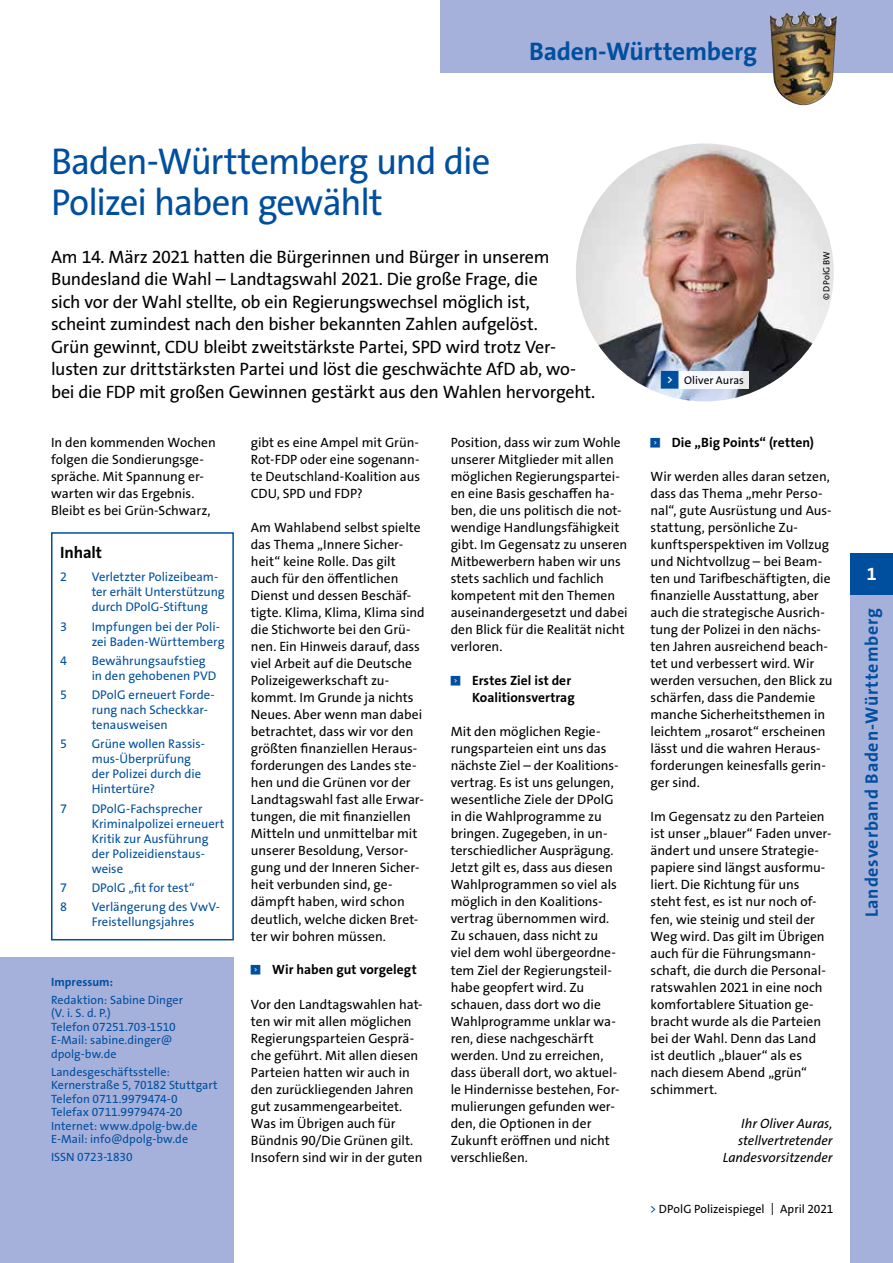
<style>
.page{position:relative;width:893px;height:1263px;background:#fff}
.page>*{position:absolute;margin:0;border:0;box-sizing:border-box;transform-origin:0 0}
.t1{font:37.5px/40.5px "The Sans Os F";letter-spacing:-.03em;color:#004f9f}
.t2{font:700 25.5px "The Sans Os F";letter-spacing:-.005em;color:#004f9f}
.t3{font:18px/22.5px "The Sans Os F";letter-spacing:-.015em;color:#000}
.t4{font:700 18px "The Sans Os F";letter-spacing:.045em;color:#004f9f}
.t5{font:700 18px "The Sans Os F";color:#fff}
.t6{font:700 16.5px "The Sans Os F";letter-spacing:-.01em;color:#000}
.t7{font:13.5px/17px "The Sans Os F";color:#000}
.t8{font:700 13.5px/16.5px "The Sans Os F";letter-spacing:.005em;color:#000;text-align:right}
.t9{font:italic 13.5px/17px "The Sans Os F";color:#000;text-align:right}
.t10{font:12.6px/15px "The Sans Os F";color:#004f9f}
.t11{font:12px/13.5px "The Sans Os F";color:#004f9f}
.t12{font:12px "The Sans Os F";color:#000}
.t13{font:700 12px "The Sans Os F";letter-spacing:.005em;color:#004f9f}
.t14{font:11.25px "The Sans Os F";letter-spacing:.005em;color:#000}
.t15{font:9px "The Sans Os F";letter-spacing:.015em;color:#000}
.s1{font-family:"Top Numbers";color:#004f9f}
.s2{color:#004f9f}
</style>
<div class="page">
<div style="left:0;top:957px;width:234px;height:306px;background:#a5b0db"></div>
<img style="left:576px;top:144px;width:258px;height:257px;border-radius:129px">
<div style="left:661px;top:371px;width:88px;height:18px;background:linear-gradient(to right,#fdfeff,#f0f2f3)"></div>
<div style="left:51px;top:532px;width:183px;height:408px;border:2px solid #004f9f"></div>
<div style="left:850px;top:553px;width:43px;height:42px;background:#004f9f"></div>
<div style="left:850px;top:595px;width:43px;height:668px;background:#a5b0db"></div>
<div style="left:440px;top:0;width:453px;height:72px;background:#a5b0db"></div>
<img style="left:770px;top:11px;width:67px;height:94px">
<h2 class="t2" style="left:529px;top:35px;width:229px">Baden-Württemberg</h2>
<h1 class="t1" style="left:51px;top:142px;width:441px">Baden-Württemberg und die<br>Polizei haben gewählt</h1>
<p class="t3" style="left:51px;top:245px;width:546px">Am 14. März 2021 hatten die Bürgerinnen und Bürger in unserem Bundesland die Wahl – Landtagswahl 2021. Die große Frage, die<br>sich vor der Wahl stellte, ob ein Regierungswechsel möglich ist,<br>scheint zumindest nach den bisher bekannten Zahlen aufgelöst.<br>Grün gewinnt, CDU bleibt zweitstärkste Partei, SPD wird trotz Ver&shy;lusten zur drittstärksten Partei und löst die geschwächte AfD ab, wo&shy;bei die FDP mit großen Gewinnen gestärkt aus den Wahlen hervorgeht.</p>
<p class="t7" style="left:51px;top:434px;width:166px">In den kommenden Wochen folgen die Sondierungsge&shy;spräche. Mit Spannung er&shy;warten wir das Ergebnis.<br>Bleibt es bei Grün-Schwarz,</p>
<p class="t7" style="left:251px;top:434px;width:171px;text-align:justify">gibt es eine Ampel mit Grün-Rot-FDP oder eine sogenann&shy;te Deutschland-Koalition aus CDU, SPD und FDP?</p>
<p class="t7" style="left:251px;top:519px;width:175px">Am Wahlabend selbst spielte das Thema „Innere Sicher&shy;heit“ keine Rolle. Das gilt auch für den öffentlichen<br>Dienst und dessen Beschäf&shy;tigte. Klima, Klima, Klima sind die Stichworte bei den Grü&shy;nen. Ein Hinweis darauf, dass viel Arbeit auf die Deutsche<br>Polizeigewerkschaft zu&shy;kommt. Im Grunde ja nichts<br>Neues. Aber wenn man dabei betrachtet, dass wir vor den größten finanziellen Heraus&shy;forderungen des Landes ste&shy;hen und die Grünen vor der<br>Landtagswahl fast alle Erwar&shy;tungen, die mit finanziellen<br>Mitteln und unmittelbar mit unserer Besoldung, Versor&shy;gung und der Inneren Sicher&shy;heit verbunden sind, ge&shy;dämpft haben, wird schon deutlich, welche dicken Bret&shy;ter wir bohren müssen.</p>
<p class="t8" style="left:251px;top:962px;width:167px"><sup>&lt;</sup> Wir haben gut vorgelegt</p>
<p class="t7" style="left:251px;top:995px;width:173px">Vor den Landtagswahlen hat&shy;ten wir mit allen möglichen<br>Regierungsparteien Gesprä&shy;che geführt. Mit allen diesen<br>Parteien hatten wir auch in den zurückliegenden Jahren gut zusammengearbeitet.<br>Was im Übrigen auch für<br>Bündnis 90/Die Grünen gilt.<br>Insofern sind wir in der guten</p>
<p class="t7" style="left:451px;top:434px;width:178px">Position, dass wir zum Wohle unserer Mitglieder mit allen möglichen Regierungspartei&shy;en eine Basis geschaffen ha&shy;ben, die uns politisch die not&shy;wendige Handlungsfähigkeit gibt. Im Gegensatz zu unseren<br>Mitbewerbern haben wir uns stets sachlich und fachlich kompetent mit den Themen auseinandergesetzt und dabei den Blick für die Realität nicht verloren.</p>
<p class="t8" style="left:451px;top:673px;width:125px"><sup>&lt;</sup> Erstes Ziel ist der<br>Koalitionsvertrag</p>
<p class="t7" style="left:451px;top:723px;width:170px">Mit den möglichen Regie&shy;rungsparteien eint uns das nächste Ziel – der Koalitions&shy;vertrag. Es ist uns gelungen, wesentliche Ziele der DPolG in die Wahlprogramme zu bringen. Zugegeben, in un&shy;terschiedlicher Ausprägung.<br>Jetzt gilt es, dass aus diesen<br>Wahlprogrammen so viel als möglich in den Koalitions&shy;vertrag übernommen wird.<br>Zu schauen, dass nicht zu viel dem wohl übergeordne&shy;tem Ziel der Regierungsteil&shy;habe geopfert wird. Zu schauen, dass dort wo die<br>Wahlprogramme unklar wa&shy;ren, diese nachgeschärft werden. Und zu erreichen, dass überall dort, wo aktuel&shy;le Hindernisse bestehen, For&shy;mulierungen gefunden wer&shy;den, die Optionen in der<br>Zukunft eröffnen und nicht verschließen.</p>
<p class="t6" style="left:60px;top:542px;width:43px">Inhalt</p>
<p class="t10" style="left:60px;top:570px;width:8px">2</p>
<p class="t10" style="left:92px;top:570px;width:135px">Verletzter Polizeibeam&shy;ter erhält Unterstützung durch DPolG-Stiftung</p>
<p class="t10" style="left:60px;top:619px;width:8px">3</p>
<p class="t10" style="left:92px;top:619px;width:134px">Impfungen bei der Poli&shy;zei Baden-Württemberg</p>
<p class="t10" style="left:60px;top:653px;width:8px">4</p>
<p class="t10" style="left:92px;top:653px;width:126px">Bewährungsaufstieg in den gehobenen PVD</p>
<p class="t10" style="left:60px;top:687px;width:8px">5</p>
<p class="t10" style="left:92px;top:687px;width:125px">DPolG erneuert Forde&shy;rung nach Scheckkar&shy;tenausweisen</p>
<p class="t10" style="left:60px;top:737px;width:8px">5</p>
<p class="t10" style="left:92px;top:737px;width:115px">Grüne wollen Rassis&shy;mus-Überprüfung der Polizei durch die<br>Hintertüre?</p>
<p class="t10" style="left:60px;top:801px;width:8px">7</p>
<p class="t10" style="left:92px;top:801px;width:134px">DPolG-Fachsprecher<br>Kriminalpolizei erneuert<br>Kritik zur Ausführung der Polizeidienstaus&shy;weise</p>
<p class="t10" style="left:60px;top:880px;width:8px">7</p>
<p class="t10" style="left:92px;top:880px;width:104px">DPolG „fit for test“</p>
<p class="t10" style="left:60px;top:899px;width:8px">8</p>
<p class="t10" style="left:92px;top:899px;width:130px">Verlängerung des VwV-<br>Freistellungsjahres</p>
<p class="t13" style="left:51px;top:974px;width:64px">Impressum:</p>
<p class="t11" style="left:51px;top:993px;width:133px">Redaktion: Sabine Dinger (V. i. S. d. P.)<br>Telefon 07251.703-1510<br>E-Mail: sabine.dinger@ dpolg-bw.de</p>
<p class="t11" style="left:51px;top:1065px;width:168px">Landesgeschäftsstelle:<br>Kernerstraße 5, 70182 Stuttgart<br>Telefon 0711.9979474-0<br>Telefax 0711.9979474-20<br>Internet: www.dpolg-bw.de<br>E-Mail: info@dpolg-bw.de</p>
<p class="t11" style="left:51px;top:1150px;width:83px">ISSN 0723-1830</p>
<p class="t14" style="left:661px;top:373px;width:85px"><span class="s1">&lt;</span> Oliver Auras</p>
<p class="t15" style="left:820px;top:300px;width:51px;rotate:-90deg">© DPolG BW</p>
<p class="t8" style="left:651px;top:434px;width:165px"><sup>&lt;</sup> Die „Big Points“ (retten)</p>
<p class="t7" style="left:651px;top:468px;width:183px">Wir werden alles daran setzen, dass das Thema „mehr Perso&shy;nal“, gute Ausrüstung und Aus&shy;stattung, persönliche Zu&shy;kunftsperspektiven im Vollzug und Nichtvollzug – bei Beam&shy;ten und Tarifbeschäftigten, die finanzielle Ausstattung, aber auch die strategische Ausrich&shy;tung der Polizei in den nächs&shy;ten Jahren ausreichend beach&shy;tet und verbessert wird. Wir werden versuchen, den Blick zu schärfen, dass die Pandemie manche Sicherheitsthemen in leichtem „rosarot“ erscheinen lässt und die wahren Heraus&shy;forderungen keinesfalls gerin&shy;ger sind.</p>
<p class="t7" style="left:651px;top:808px;width:183px">Im Gegensatz zu den Parteien ist unser „blauer“ Faden unver&shy;ändert und unsere Strategie&shy;papiere sind längst ausformu&shy;liert. Die Richtung für uns steht fest, es ist nur noch of&shy;fen, wie steinig und steil der<br>Weg wird. Das gilt im Übrigen auch für die Führungsmann&shy;schaft, die durch die Personal&shy;ratswahlen 2021 in eine noch komfortablere Situation ge&shy;bracht wurde als die Parteien bei der Wahl. Denn das Land ist deutlich „blauer“ als es nach diesem Abend „grün“ schimmert.</p>
<p class="t9" style="left:723px;top:1115px;width:111px">Ihr Oliver Auras, stellvertretender<br>Landesvorsitzender</p>
<p class="t12" style="left:650px;top:1201px;width:185px"><span class="s2">&gt;</span> DPolG Polizeispiegel | April 2021</p>
<h3 class="t5" style="left:867px;top:562px;width:11px">1</h3>
<h3 class="t4" style="left:860px;top:917px;width:311px;rotate:-90deg">Landesverband Baden-Württemberg</h3>
</div>
